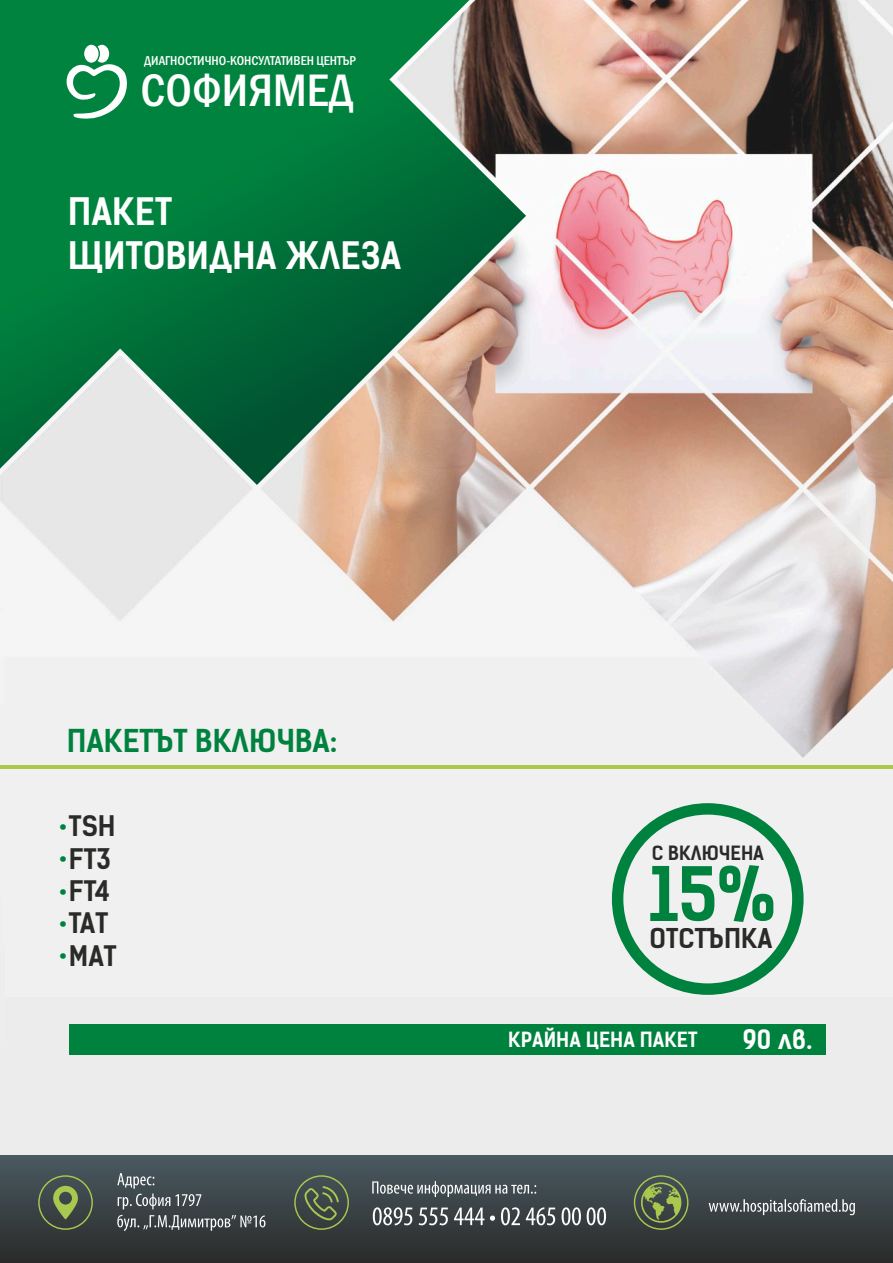
<style>
.page{position:relative;width:893px;height:1263px;background:#fff}
.page>*{position:absolute;margin:0;border:0;box-sizing:border-box;transform-origin:0 0}
.t1{font:71.25px "Kelson Sans Bold BG";color:#00823f}
.t2{font:500 condensed 47.1px "Franklin Gothic";color:#fefefe}
.t3{font:36px/43.2px "Kelson Sans Bold BG";color:#fefefe}
.t4{font:30px "Kelson Sans Bold BG";color:#00823f}
.t5{font:27px "Kelson Sans Bold BG";color:#2a2a29}
.t6{font:25.95px "Kelson Sans Bold BG";color:#2a2a29}
.t7{font:25.65px "Kelson Sans Bold BG";color:#fefefe}
.t8{font:19.95px "Kelson Sans Bold BG";color:#fefefe}
.t9{font:18.75px "Kelson Sans Bold BG";color:#2a2a29}
.t10{font:500 condensed 13.35px "Franklin Gothic";color:#fefefe}
.s1{color:#00823f}
</style>
<div class="page">
<img style="left:0;top:0;width:893px;height:1155px">
<svg style="left:612px;top:803px;width:192px;height:192px"></svg>
<svg style="left:0;top:0;width:526px;height:485px;background:#3a885b"></svg>
<svg style="left:63px;top:45px;width:65px;height:74px"></svg>
<div style="left:84px;top:45px;width:15px;height:18px;background:#fefefe;border-radius:50%"></div>
<div style="left:69px;top:1024px;width:757px;height:31px;background:#00823f"></div>
<div style="left:0;top:1155px;width:893px;height:108px;background:linear-gradient(to bottom,#4b5b61,#2b2c2a)"></div>
<div style="left:38px;top:1175px;width:55px;height:55px;border:1px solid #a9c84e;border-radius:50%"></div>
<svg style="left:53px;top:1186px;width:25px;height:33px"></svg>
<svg style="left:372px;top:1181px;width:164px;height:16px;background:#6b7377"></svg>
<svg style="left:373px;top:1207px;width:233px;height:18px"></svg>
<svg style="left:304px;top:1186px;width:35px;height:34px"></svg>
<div style="left:294px;top:1175px;width:55px;height:55px;border:1px solid #a9c84e;border-radius:50%"></div>
<svg style="left:117px;top:1173px;width:148px;height:58px;background:#525a5d"></svg>
<svg style="left:641px;top:1182px;width:40px;height:41px;background:#65764a"></svg>
<div style="left:634px;top:1175px;width:54px;height:55px;border:1px solid #a9c84e;border-radius:50%"></div>
<svg style="left:709px;top:1199px;width:146px;height:16px;background:#6a7072"></svg>
<hr style="left:0;top:766px;width:893px;height:3px;background:#a9c84e">
<p class="t10" style="left:144px;top:56px;width:213px">ДИАГНОСТИЧНО-КОНСУЛТАТИВЕН ЦЕНТЪР</p>
<h2 class="t2" style="left:140px;top:73px;width:215px">СОФИЯМЕД</h2>
<h3 class="t3" style="left:68px;top:195px;width:335px">ПАКЕТ<br>ЩИТОВИДНА ЖЛЕЗА</h3>
<h3 class="t4" style="left:67px;top:730px;width:272px">ПАКЕТЪТ ВКЛЮЧВА:</h3>
<h3 class="t5" style="left:58px;top:816px;width:59px"><span class="s1">•</span>TSH</h3>
<h3 class="t5" style="left:58px;top:848px;width:55px"><span class="s1">•</span>FT3</h3>
<h3 class="t5" style="left:58px;top:881px;width:54px"><span class="s1">•</span>FT4</h3>
<h3 class="t5" style="left:58px;top:913px;width:52px"><span class="s1">•</span>TAT</h3>
<h3 class="t5" style="left:58px;top:945px;width:60px"><span class="s1">•</span>MAT</h3>
<h3 class="t9" style="left:652px;top:846px;width:114px">С ВКЛЮЧЕНА</h3>
<h1 class="t1" style="left:649px;top:867px;width:129px">15%</h1>
<h3 class="t6" style="left:650px;top:929px;width:124px">ОТСТЪПКА</h3>
<h3 class="t8" style="left:508px;top:1032px;width:191px">КРАЙНА ЦЕНА ПАКЕТ</h3>
<h3 class="t7" style="left:742px;top:1030px;width:71px">90 лв.</h3>
</div>
